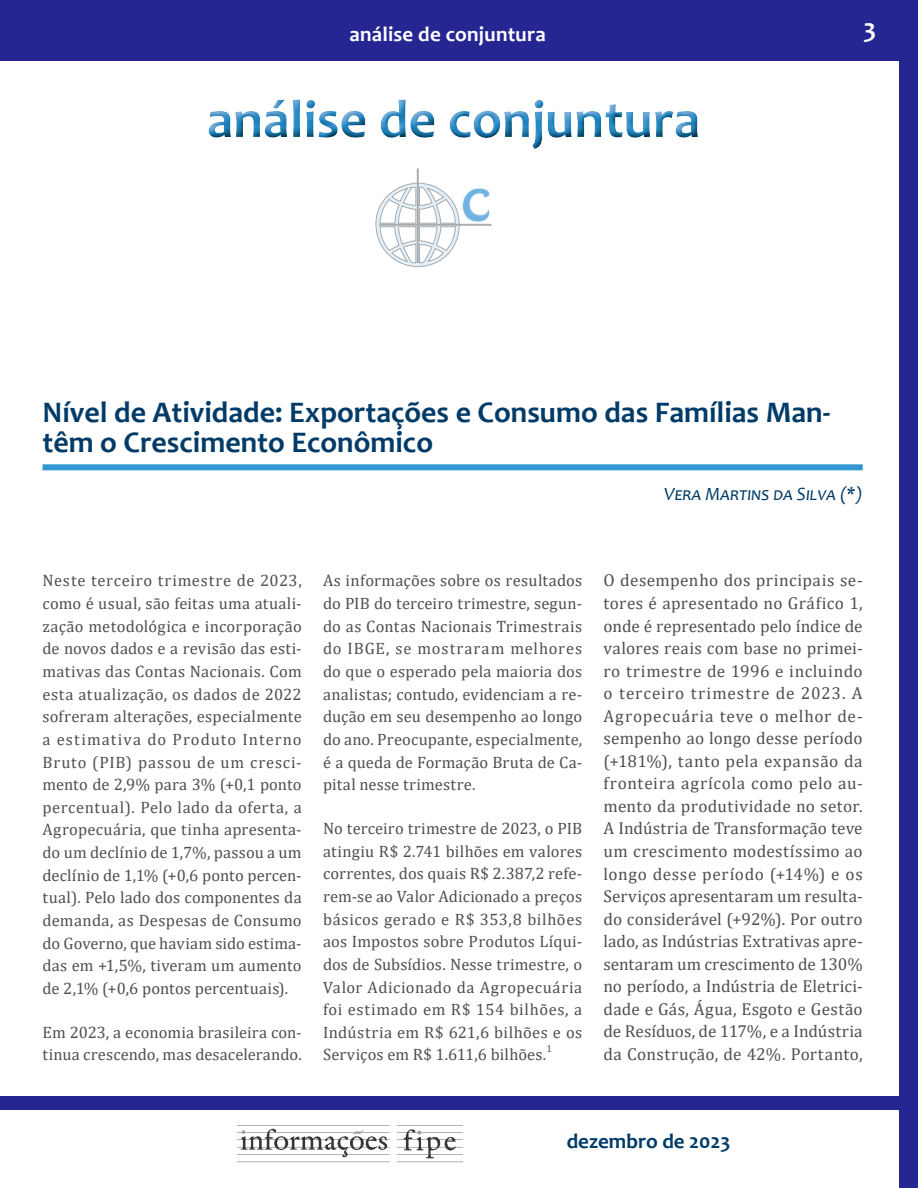
<style>
.page{position:relative;width:918px;height:1188px;background:#fff}
.page>*{position:absolute;margin:0;border:0;box-sizing:border-box;transform-origin:0 0}
.t1{font:700 30px/30px "Candara";color:#003b68}
.t2{font:700 27px "Candara";color:#fff}
.t3{font:700 21px "Candara";letter-spacing:.01em;color:#fff}
.t4{font:700 21px "Candara";color:#003b68}
.t5{font:italic 18.75px "Candara";color:#003b68}
.t6{font:17.25px/22.5px "Cambria";letter-spacing:.005em;color:#4e4f50;text-align:justify}
.t7{font:16.5px/22.6px "Cambria";letter-spacing:.01em;color:#4e4f50;text-align:justify}
.t8{font:10.05px "Cambria";color:#4e4f50}
</style>
<div class="page">
<div style="left:899px;top:0;width:19px;height:1188px;background:#262693"></div>
<div style="left:0;top:0;width:918px;height:61px;background:#262693"></div>
<img style="left:238px;top:1128px;width:225px;height:35px">
<div style="left:0;top:1097px;width:918px;height:13px;background:#262693"></div>
<hr style="left:417px;top:168px;width:2px;height:95px;background:#a8abad">
<svg style="left:375px;top:182px;width:116px;height:86px"></svg>
<div style="left:199px;top:97px;width:508px;height:61px;background:#003b68;opacity:.67"></div>
<div style="left:43px;top:464px;width:820px;height:6px;background:#3297d3"></div>
<p class="t3" style="left:350px;top:21px;width:198px">análise de conjuntura</p>
<h2 class="t2" style="left:863px;top:11px;width:14px">3</h2>
<h1 class="t1" style="left:43px;top:396px;width:789px">Nível de Atividade: Exportações e Consumo das Famílias Man&shy;têm o Crescimento Econômico</h1>
<p class="t5" style="left:664px;top:482px;width:200px">Vera Martins da Silva (*)</p>
<p class="t7" style="left:43px;top:569px;width:261px">Neste terceiro trimestre de 2023, como é usual, são feitas uma atuali&shy;zação metodológica e incorporação de novos dados e a revisão das esti&shy;mativas das Contas Nacionais. Com esta atualização, os dados de 2022 sofreram alterações, especialmente a estimativa do Produto Interno Bruto (PIB) passou de um cresci&shy;mento de 2,9% para 3% (+0,1 ponto percentual). Pelo lado da oferta, a Agropecuária, que tinha apresenta&shy;do um declínio de 1,7%, passou a um declínio de 1,1% (+0,6 ponto percen&shy;tual). Pelo lado dos componentes da demanda, as Despesas de Consumo do Governo, que haviam sido estima&shy;das em +1,5%, tiveram um aumento de 2,1% (+0,6 pontos percentuais).</p>
<p class="t7" style="left:43px;top:1021px;width:261px">Em 2023, a economia brasileira con&shy;tinua crescendo, mas desacelerando.</p>
<p class="t7" style="left:323px;top:569px;width:261px">As informações sobre os resultados do PIB do terceiro trimestre, segun&shy;do as Contas Nacionais Trimestrais do IBGE, se mostraram melhores do que o esperado pela maioria dos analistas; contudo, evidenciam a re&shy;dução em seu desempenho ao longo do ano. Preocupante, especialmente, é a queda de Formação Bruta de Ca&shy;pital nesse trimestre.</p>
<p class="t7" style="left:323px;top:817px;width:261px">No terceiro trimestre de 2023, o PIB atingiu R$ 2.741 bilhões em valores correntes, dos quais R$ 2.387,2 refe&shy;rem-se ao Valor Adicionado a preços básicos gerado e R$ 353,8 bilhões aos Impostos sobre Produtos Líqui&shy;dos de Subsídios. Nesse trimestre, o Valor Adicionado da Agropecuária foi estimado em R$ 154 bilhões, a Indústria em R$ 621,6 bilhões e os Serviços em R$ 1.611,6 bilhões.</p>
<p class="t8" style="left:546px;top:1042px;width:7px">1</p>
<p class="t6" style="left:603px;top:569px;width:261px">O desempenho dos principais se&shy;tores é apresentado no Gráfico 1, onde é representado pelo índice de valores reais com base no primei&shy;ro trimestre de 1996 e incluindo o terceiro trimestre de 2023. A Agropecuária teve o melhor de&shy;sempenho ao longo desse período (+181%), tanto pela expansão da fronteira agrícola como pelo au&shy;mento da produtividade no setor.<br>A Indústria de Transformação teve um crescimento modestíssimo ao longo desse período (+14%) e os Serviços apresentaram um resulta&shy;do considerável (+92%). Por outro lado, as Indústrias Extrativas apre&shy;sentaram um crescimento de 130% no período, a Indústria de Eletrici&shy;dade e Gás, Água, Esgoto e Gestão de Resíduos, de 117%, e a Indústria da Construção, de 42%. Portanto,</p>
<p class="t4" style="left:567px;top:1128px;width:165px">dezembro de 2023</p>
</div>
